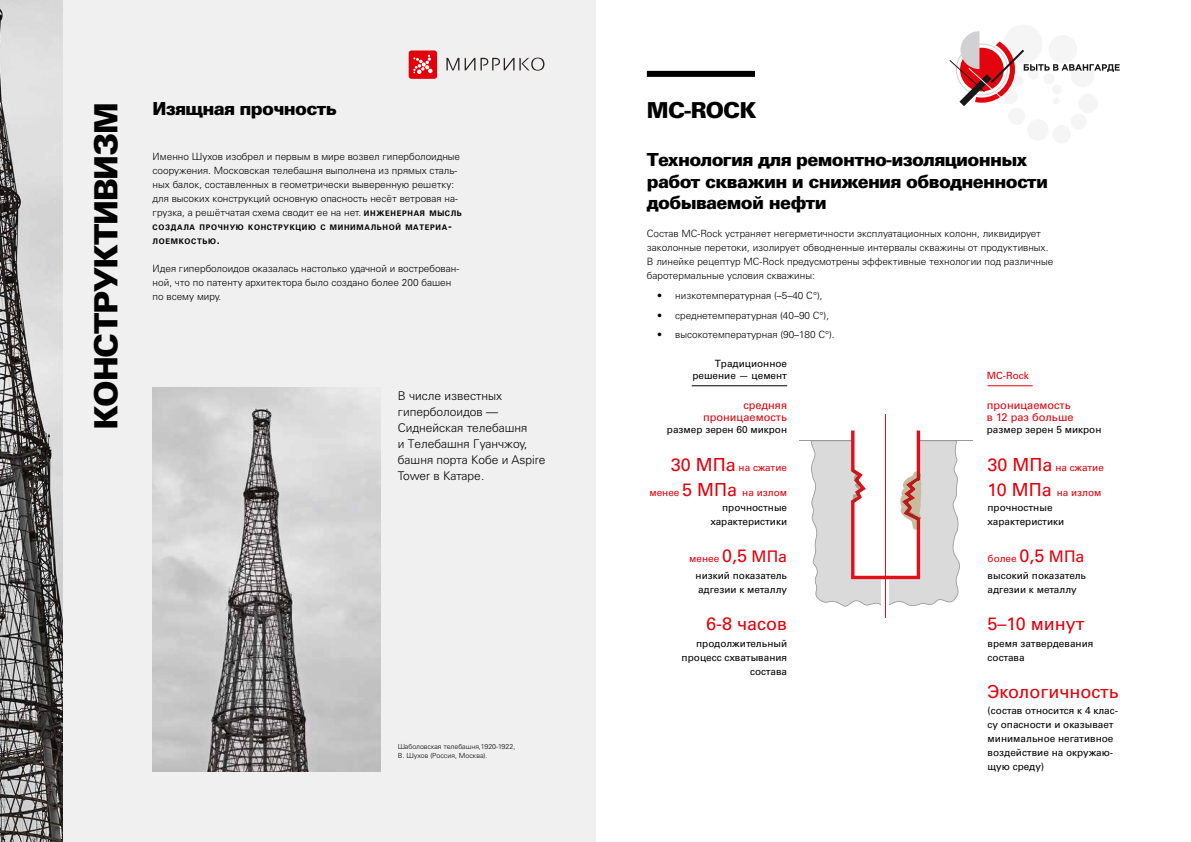
<style>
.page{position:relative;width:1191px;height:842px;background:#fff}
.page>*{position:absolute;margin:0;border:0;box-sizing:border-box;transform-origin:0 0}
.t1{font:900 32px "Univers LTCYR 75";letter-spacing:-.04em;color:#000}
.t2{font:900 22px "Univers LTCYR 75";letter-spacing:-.04em;color:#000}
.t3{font:900 18px/21.6px "Univers LTCYR 75";letter-spacing:-.04em;color:#000}
.t4{font:18px "Univers LTCYR 55 Roman";color:#e3000b}
.t5{font:300 12px/16px "Univers LTCYR 45";color:#000}
.t6{font:11px/12px "Univers LTCYR 55 Roman";color:#e3000b;text-align:right}
.t7{font:300 10px/14px "Univers LTCYR 45";color:#000}
.t8{font:10px/14px "Univers LTCYR 55 Roman";color:#000}
.t9{font:10px/15.6px "Univers LTCYR 55 Roman";color:#e3000b;text-align:right}
.t10{font:700 7.7px/14px "Univers LTCYR 65";letter-spacing:.085em;color:#000}
.t11{font:300 7px/9px "Univers LTCYR 45";color:#000}
.s1{font-family:"Univers LTCYR 65";font-weight:700;font-size:7.7px}
.s2{font-size:11px}
.s3{font-size:18px}
.s4{color:#000}
.s5{color:#e3000b}
.s6{font-size:18px;color:#e3000b}
.s7{font-size:16px;color:#e3000b}
.s8{font-size:16px}
</style>
<div class="page">
<div style="left:0;top:0;width:595px;height:842px;background:#f0f0f0"></div>
<div style="left:1003px;top:25px;width:39px;height:38px;background:#f5f5f5;border-radius:50%"></div>
<svg style="left:949px;top:31px;width:170px;height:75px"></svg>
<div style="left:409px;top:50px;width:28px;height:29px;background:#e3000b;border-radius:3px"></div>
<svg style="left:413px;top:55px;width:19px;height:19px"></svg>
<svg style="left:446px;top:58px;width:98px;height:13px"></svg>
<div style="left:647px;top:71px;width:108px;height:6px;background:#000"></div>
<img style="left:0;top:0;width:62px;height:842px">
<img style="left:153px;top:387px;width:228px;height:384px">
<hr style="left:692px;top:385px;width:95px;height:1px;background:#000">
<hr style="left:987px;top:385px;width:45px;height:1px;background:#e3000b">
<hr style="left:798px;top:440px;width:174px;height:1px;background:#9b999b">
<hr style="left:885px;top:415px;width:1px;height:203px;background:#e40d18">
<svg style="left:810px;top:430px;width:150px;height:177px"></svg>
<h1 class="t1" style="left:84px;top:430px;width:330px;rotate:-90deg">КОНСТРУКТИВИЗМ</h1>
<h3 class="t3" style="left:153px;top:97px;width:186px">Изящная прочность</h3>
<p class="t7" style="left:153px;top:150px;width:311px">Именно Шухов изобрел и первым в мире возвел гиперболоидные сооружения. Московская телебашня выполнена из прямых сталь&shy;ных балок, составленных в геометрически выверенную решетку: для высоких конструкций основную опасность несёт ветровая на&shy;грузка, а решётчатая схема сводит ее на нет. <span class="s1">инженерная мысль</span></p>
<p class="t10" style="left:153px;top:220px;width:300px">создала прочную конструкцию с минимальной материа&shy;лоемкостью<span class="s2">.</span></p>
<p class="t7" style="left:153px;top:262px;width:308px">Идея гиперболоидов оказалась настолько удачной и востребован&shy;ной, что по патенту архитектора было создано более 200 башен по всему миру.</p>
<p class="t5" style="left:398px;top:387px;width:149px">В числе известных гиперболоидов —<br>Сиднейская телебашня<br>и Телебашня Гуанчжоу, башня порта Кобе и Aspire<br>Tower в Катаре.</p>
<p class="t11" style="left:398px;top:741px;width:119px">Шаболовская телебашня,1920-1922,<br>В. Шухов (Россия, Москва).</p>
<h2 class="t2" style="left:647px;top:95px;width:111px">MC-ROCK</h2>
<h3 class="t3" style="left:647px;top:148px;width:403px">Технология для ремонтно-изоляционных работ скважин и снижения обводненности добываемой нефти</h3>
<p class="t7" style="left:647px;top:226px;width:408px">Cостав MC-Rock устраняет негерметичности эксплуатационных колонн, ликвидирует заколонные перетоки, изолирует обводненные интервалы скважины от продуктивных.<br>В линейке рецептур МС-Rock предусмотрены эффективные технологии под различные баротермальные условия скважины:</p>
<p class="t7" style="left:657px;top:288px;width:167px">• низкотемпературная (–5–40 С°),</p>
<p class="t7" style="left:657px;top:308px;width:173px">• среднетемпературная (40–90 С°),</p>
<p class="t7" style="left:657px;top:328px;width:179px">• высокотемпературная (90–180 С°).</p>
<p class="t8" style="left:692px;top:357px;width:96px;line-height:12px;text-align:right">Традиционное решение — цемент</p>
<p class="t9" style="left:986px;top:367px;width:44px">MC-Rock</p>
<p class="t6" style="left:703px;top:399px;width:86px">средняя проницаемость</p>
<p class="t6" style="left:986px;top:399px;width:88px;text-align:left">проницаемость в 12 раз больше</p>
<p class="t8" style="left:667px;top:422px;width:122px">размер зерен 60 микрон</p>
<p class="t8" style="left:986px;top:422px;width:116px">размер зерен 5 микрон</p>
<p class="t9" style="left:670px;top:459px;width:118px"><span class="s3">30 МПа</span> на сжатие</p>
<p class="t9" style="left:649px;top:484px;width:139px">менее <span class="s3">5 МПа</span> на излом <span class="s4">прочностные</span></p>
<p class="t8" style="left:710px;top:514px;width:78px">характеристики</p>
<p class="t8" style="left:689px;top:549px;width:99px;line-height:17.1px;text-align:right"><span class="s5">менее</span> <span class="s6">0,5</span> <span class="s7">МПа </span>низкий показатель</p>
<p class="t8" style="left:698px;top:582px;width:91px">адгезии к металлу</p>
<h3 class="t4" style="left:706px;top:611px;width:83px">6-8 часов</h3>
<p class="t8" style="left:681px;top:636px;width:107px;text-align:right">продолжительный процесс схватывания состава</p>
<p class="t9" style="left:987px;top:459px;width:118px"><span class="s3">30 МПа</span> на сжатие</p>
<p class="t9" style="left:987px;top:484px;width:116px"><span class="s3">10 МПа</span> на излом</p>
<p class="t8" style="left:987px;top:500px;width:78px">прочностные характеристики</p>
<p class="t9" style="left:987px;top:550px;width:98px">более <span class="s3">0,5</span> <span class="s8">МПа</span></p>
<p class="t8" style="left:987px;top:568px;width:100px">высокий показатель адгезии к металлу</p>
<h3 class="t4" style="left:987px;top:611px;width:99px">5–10 минут</h3>
<p class="t8" style="left:987px;top:636px;width:107px">время затвердевания состава</p>
<h3 class="t4" style="left:987px;top:679px;width:133px">Экологичность</h3>
<p class="t8" style="left:987px;top:703px;width:132px">(состав относится к 4 клас&shy;су опасности и оказывает минимальное негативное воздействие на окружаю&shy;щую среду)</p>
</div>
